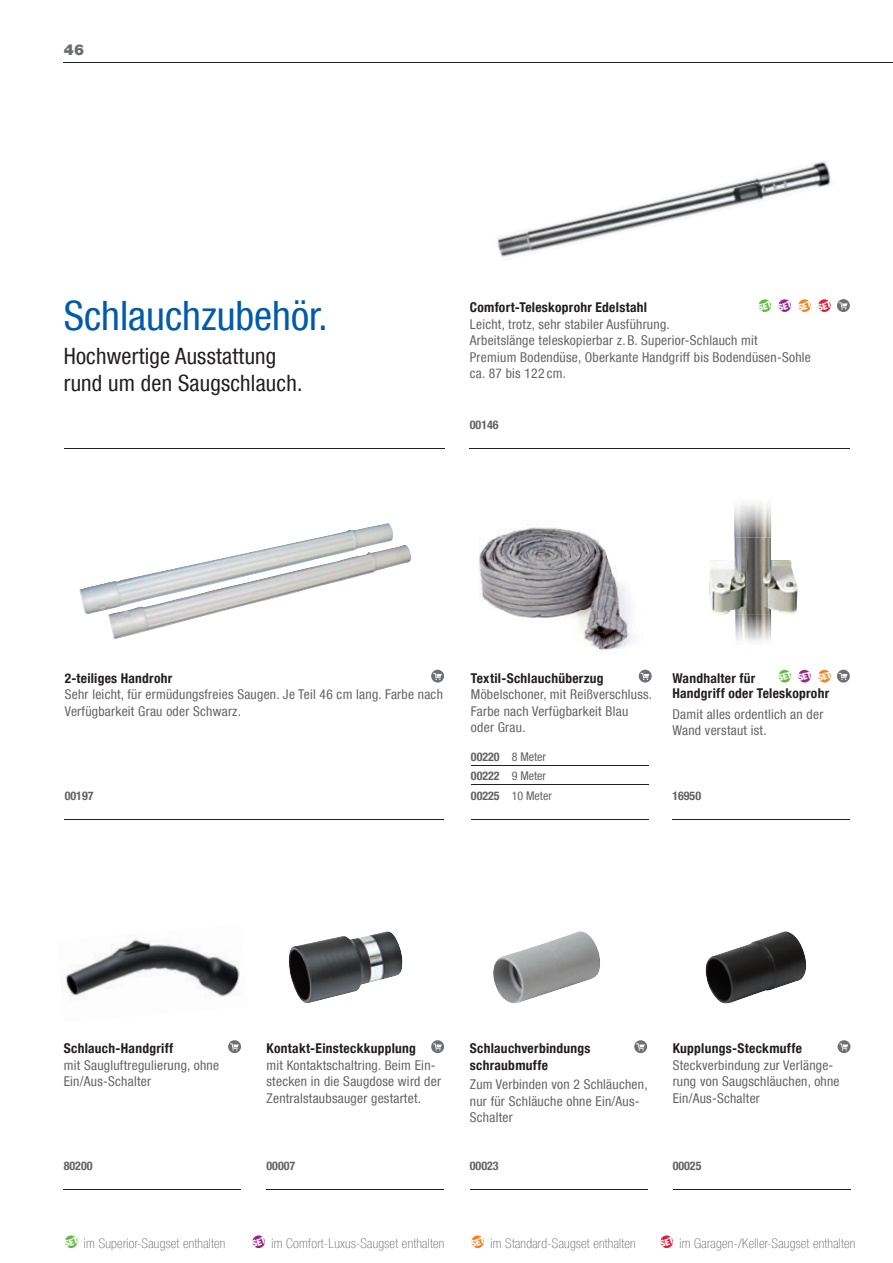
<style>
.page{position:relative;width:893px;height:1263px;background:#fff}
.page>*{position:absolute;margin:0;border:0;box-sizing:border-box;transform-origin:0 0}
.t1{font:condensed 40.5px "Helvetica Neue LT Com";color:#015aaa}
.t2{font:condensed 22.5px/27px "Helvetica Neue LT Com";letter-spacing:.01em;color:#231f20}
.t3{font:900 15px "Helvetica Neue LT Com";color:#6c6d70}
.t4{font:condensed 13.5px/16.5px "Helvetica Neue LT Com";letter-spacing:.02em;color:#636366}
.t5{font:700 condensed 13.5px/16.5px "Helvetica Neue LT Com";letter-spacing:.02em;color:#231f20}
.t6{font:100 condensed 13.5px "Helvetica Neue LT Com";letter-spacing:.02em;color:#636366}
.t7{font:700 condensed 12px "Helvetica Neue LT Com";color:#636366}
.t8{font:condensed 12px/19.5px "Helvetica Neue LT Com";color:#636366}
.s1{font-weight:700}
</style>
<div class="page">
<svg style="left:639px;top:670px;width:13px;height:12px"></svg>
<svg style="left:640px;top:673px;width:9px;height:7px"></svg>
<svg style="left:837px;top:670px;width:13px;height:12px"></svg>
<svg style="left:839px;top:673px;width:9px;height:7px"></svg>
<svg style="left:228px;top:1040px;width:13px;height:13px"></svg>
<svg style="left:230px;top:1043px;width:9px;height:7px"></svg>
<svg style="left:431px;top:1040px;width:13px;height:13px"></svg>
<svg style="left:433px;top:1043px;width:9px;height:7px"></svg>
<svg style="left:634px;top:1040px;width:13px;height:13px"></svg>
<svg style="left:636px;top:1043px;width:9px;height:7px"></svg>
<svg style="left:837px;top:1040px;width:13px;height:13px"></svg>
<svg style="left:839px;top:1043px;width:9px;height:7px"></svg>
<svg style="left:431px;top:670px;width:13px;height:12px"></svg>
<svg style="left:433px;top:673px;width:9px;height:7px"></svg>
<svg style="left:758px;top:299px;width:13px;height:13px"></svg>
<svg style="left:778px;top:299px;width:13px;height:13px"></svg>
<svg style="left:798px;top:299px;width:13px;height:13px"></svg>
<svg style="left:818px;top:299px;width:13px;height:13px"></svg>
<svg style="left:837px;top:299px;width:13px;height:13px"></svg>
<svg style="left:839px;top:302px;width:9px;height:7px"></svg>
<hr style="left:64px;top:449px;width:380px;height:1px;background:#231f20">
<img style="left:478px;top:527px;width:156px;height:124px">
<img style="left:480px;top:528px;width:147px;height:120px">
<img style="left:497px;top:160px;width:335px;height:97px">
<img style="left:65px;top:939px;width:175px;height:61px">
<img style="left:289px;top:931px;width:114px;height:72px">
<img style="left:493px;top:931px;width:107px;height:72px">
<img style="left:705px;top:931px;width:102px;height:72px">
<img style="left:709px;top:537px;width:89px;height:78px">
<img style="left:734px;top:503px;width:37px;height:34px">
<img style="left:735px;top:615px;width:36px;height:27px">
<img style="left:79px;top:523px;width:333px;height:116px">
<hr style="left:471px;top:765px;width:177px;height:1px;background:#231f20">
<hr style="left:471px;top:785px;width:177px;height:1px;background:#231f20">
<hr style="left:471px;top:819px;width:177px;height:1px;background:#231f20">
<hr style="left:672px;top:819px;width:178px;height:1px;background:#231f20">
<hr style="left:64px;top:1189px;width:177px;height:1px;background:#231f20">
<hr style="left:267px;top:1189px;width:177px;height:1px;background:#231f20">
<hr style="left:470px;top:1189px;width:177px;height:1px;background:#231f20">
<hr style="left:673px;top:1189px;width:177px;height:1px;background:#231f20">
<hr style="left:65px;top:819px;width:379px;height:1px;background:#231f20">
<hr style="left:470px;top:449px;width:380px;height:1px;background:#231f20">
<svg style="left:65px;top:1235px;width:12px;height:13px"></svg>
<svg style="left:252px;top:1235px;width:13px;height:13px"></svg>
<svg style="left:471px;top:1235px;width:13px;height:13px"></svg>
<svg style="left:660px;top:1235px;width:13px;height:13px"></svg>
<hr style="left:64px;top:62px;width:829px;height:1px;background:#231f20">
<svg style="left:778px;top:671px;width:53px;height:10px"></svg>
<svg style="left:758px;top:301px;width:73px;height:10px"></svg>
<svg style="left:64px;top:1237px;width:14px;height:10px"></svg>
<svg style="left:252px;top:1237px;width:13px;height:10px"></svg>
<svg style="left:471px;top:1237px;width:13px;height:10px"></svg>
<svg style="left:660px;top:1237px;width:13px;height:10px"></svg>
<p class="t3" style="left:64px;top:44px;width:22px">46</p>
<h1 class="t1" style="left:64px;top:301px;width:265px">Schlauchzubehör.</h1>
<h2 class="t2" style="left:64px;top:346px;width:240px">Hochwertige Ausstattung rund um den Saugschlauch.</h2>
<p class="t5" style="left:470px;top:301px;width:179px">Comfort-Teleskoprohr Edelstahl</p>
<p class="t4" style="left:470px;top:317px;width:343px">Leicht, trotz, sehr stabiler Ausführung .<br>Arbeitslänge teleskopierbar z. B. Superior-Schlauch mit<br>Premium Bodendüse, Oberkante Handgriff bis Bodendüsen-Sohle ca. 87 bis 122 cm.</p>
<p class="t7" style="left:470px;top:420px;width:30px">00146</p>
<p class="t5" style="left:65px;top:671px;width:109px">2-teiliges Handrohr</p>
<p class="t4" style="left:65px;top:688px;width:380px">Sehr leicht, für ermüdungsfreies Saugen. Je Teil 46 cm lang. Farbe nach<br>Verfügbarkeit Grau oder Schwarz.</p>
<p class="t7" style="left:65px;top:791px;width:30px">00197</p>
<p class="t5" style="left:471px;top:671px;width:134px">Textil-Schlauchüberzug</p>
<p class="t4" style="left:471px;top:688px;width:183px">Möbelschoner, mit Reißverschluss.<br>Farbe nach Verfügbarkeit Blau oder Grau.</p>
<p class="t8" style="left:471px;top:748px;width:82px"><span class="s1">00220</span> 8 Meter<br><span class="s1">00222</span> 9 Meter<br><span class="s1">00225</span> 10 Meter</p>
<p class="t5" style="left:672px;top:671px;width:85px">Wandhalter für</p>
<p class="t5" style="left:672px;top:686px;width:158px">Handgriff oder Teleskoprohr</p>
<p class="t4" style="left:672px;top:707px;width:152px">Damit alles ordentlich an der<br>Wand verstaut ist.</p>
<p class="t7" style="left:672px;top:791px;width:30px">16950</p>
<p class="t5" style="left:64px;top:1042px;width:111px">Schlauch-Handgriff</p>
<p class="t4" style="left:64px;top:1058px;width:157px">mit Saugluftregulierung, ohne<br>Ein/Aus-Schalter</p>
<p class="t5" style="left:267px;top:1042px;width:151px">Kontakt-Einsteckkupplung</p>
<p class="t4" style="left:267px;top:1058px;width:176px">mit Kontaktschaltring. Beim Ein&shy;stecken in die Saugdose wird der<br>Zentralstaubsauger gestartet.</p>
<p class="t5" style="left:470px;top:1042px;width:122px">Schlauchverbindungs schraubmuffe</p>
<p class="t4" style="left:470px;top:1078px;width:179px">Zum Verbinden von 2 Schläuchen, nur für Schläuche ohne Ein/Aus-<br>Schalter</p>
<p class="t5" style="left:673px;top:1042px;width:131px">Kupplungs-Steckmuffe</p>
<p class="t4" style="left:673px;top:1058px;width:168px">Steckverbindung zur Verlänge&shy;rung von Saugschläuchen, ohne<br>Ein/Aus-Schalter</p>
<p class="t7" style="left:64px;top:1161px;width:30px">80200</p>
<p class="t7" style="left:267px;top:1161px;width:30px">00007</p>
<p class="t7" style="left:470px;top:1161px;width:30px">00023</p>
<p class="t7" style="left:673px;top:1161px;width:30px">00025</p>
<p class="t6" style="left:84px;top:1238px;width:143px">im Superior-Saugset enthalten</p>
<p class="t6" style="left:271px;top:1238px;width:174px">im Comfort-Luxus-Saugset enthalten</p>
<p class="t6" style="left:490px;top:1238px;width:147px">im Standard-Saugset enthalten</p>
<p class="t6" style="left:679px;top:1238px;width:177px">im Garagen-/Keller-Saugset enthalten</p>
</div>
